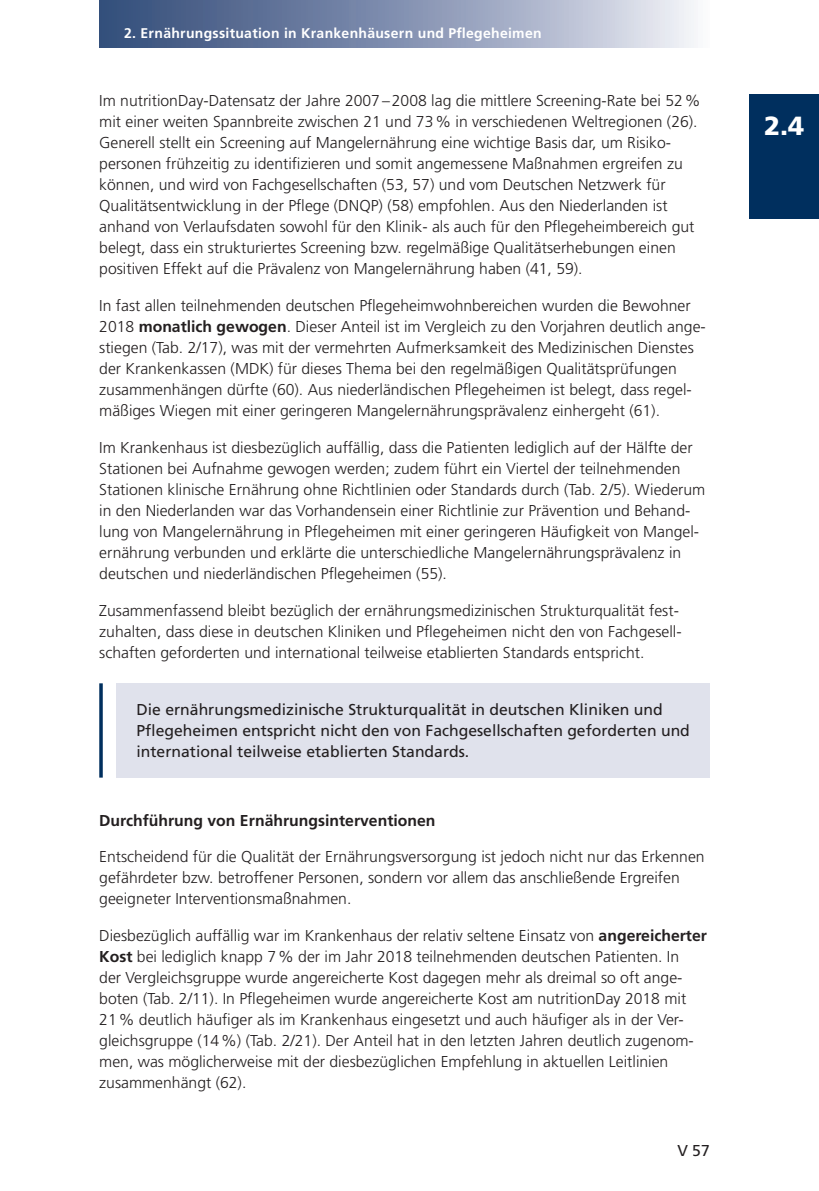
<style>
.page{position:relative;width:819px;height:1191px;background:#fff}
.page>*{position:absolute;margin:0;border:0;box-sizing:border-box;transform-origin:0 0}
.t1{font:900 26.25px "Frutiger LT Std";color:#fff}
.t2{font:300 15.75px/21px "Frutiger LT Std";color:#231f20}
.t3{font:15.75px/21px "Frutiger LT Std";color:#231f20}
.t4{font:700 15.75px "Frutiger LT Std";color:#231f20}
.t5{font:700 14px "Frutiger LT Std";letter-spacing:.02em;color:#fff}
.s1{font-weight:700}
</style>
<div class="page">
<div style="left:99px;top:0;width:610px;height:47px;background:linear-gradient(to right,#2a4475,#ebecf5)"></div>
<div style="left:749px;top:94px;width:70px;height:124px;background:#002f5e"></div>
<div style="left:117px;top:683px;width:592px;height:94px;background:#e0e2ec"></div>
<svg style="left:99px;top:683px;width:4px;height:94px"></svg>
<p class="t5" style="left:124px;top:27px;width:419px">2. Ernährungssituation in Krankenhäusern und Pflegeheimen</p>
<p class="t2" style="left:99px;top:91px;width:603px">Im nutritionDay-Datensatz der Jahre 2007 – 2008 lag die mittlere Screening-Rate bei 52 % mit einer weiten Spannbreite zwischen 21 und 73 % in verschiedenen Weltregionen (26).<br>Generell stellt ein Screening auf Mangelernährung eine wichtige Basis dar, um Risiko&shy;personen frühzeitig zu identifizieren und somit angemessene Maßnahmen ergreifen zu können, und wird von Fachgesellschaften (53, 57) und vom Deutschen Netzwerk für Qualitätsentwicklung in der Pflege (DNQP) (58) empfohlen. Aus den Niederlanden ist anhand von Verlaufsdaten sowohl für den Klinik- als auch für den Pflegeheimbereich gut belegt, dass ein strukturiertes Screening bzw. regelmäßige Qualitätserhebungen einen positiven Effekt auf die Prävalenz von Mangelernährung haben (41, 59).</p>
<p class="t2" style="left:99px;top:295px;width:608px">In fast allen teilnehmenden deutschen Pflegeheimwohnbereichen wurden die Bewohner 2018 <span class="s1">monatlich gewogen</span>. Dieser Anteil ist im Vergleich zu den Vorjahren deutlich ange&shy;stiegen (Tab. 2/17), was mit der vermehrten Aufmerksamkeit des Medizinischen Dienstes der Krankenkassen (MDK) für dieses Thema bei den regelmäßigen Qualitätsprüfungen zusammenhängen dürfte (60). Aus niederländischen Pflegeheimen ist belegt, dass regel&shy;mäßiges Wiegen mit einer geringeren Mangelernährungsprävalenz einhergeht (61).</p>
<p class="t2" style="left:99px;top:437px;width:607px">Im Krankenhaus ist diesbezüglich auffällig, dass die Patienten lediglich auf der Hälfte der Stationen bei Aufnahme gewogen werden; zudem führt ein Viertel der teilnehmenden Stationen klinische Ernährung ohne Richtlinien oder Standards durch (Tab. 2/5). Wiederum in den Niederlanden war das Vorhandensein einer Richtlinie zur Prävention und Behand&shy;lung von Mangelernährung in Pflegeheimen mit einer geringeren Häufigkeit von Mangel&shy;ernährung verbunden und erklärte die unterschiedliche Mangelernährungsprävalenz in deutschen und niederländischen Pflegeheimen (55).</p>
<p class="t2" style="left:99px;top:600px;width:584px">Zusammenfassend bleibt bezüglich der ernährungsmedizinischen Strukturqualität fest&shy;zuhalten, dass diese in deutschen Kliniken und Pflegeheimen nicht den von Fachgesell&shy;schaften geforderten und international teilweise etablierten Standards entspricht.</p>
<p class="t3" style="left:136px;top:700px;width:555px">Die ernährungsmedizinische Strukturqualität in deutschen Kliniken und<br>Pflegeheimen entspricht nicht den von Fachgesellschaften geforderten und international teilweise etablierten Standards.</p>
<p class="t4" style="left:99px;top:813px;width:338px">Durchführung von Ernährungsinterventionen</p>
<p class="t2" style="left:99px;top:847px;width:607px">Entscheidend für die Qualität der Ernährungsversorgung ist jedoch nicht nur das Erkennen gefährdeter bzw. betroffener Personen, sondern vor allem das anschließende Ergreifen geeigneter Interventionsmaßnahmen.</p>
<p class="t2" style="left:99px;top:925px;width:609px">Diesbezüglich auffällig war im Krankenhaus der relativ seltene Einsatz von <span class="s1">angereicherter Kost</span> bei lediglich knapp 7 % der im Jahr 2018 teilnehmenden deutschen Patienten. In<br>der Vergleichsgruppe wurde angereicherte Kost dagegen mehr als dreimal so oft ange&shy;boten (Tab. 2/11). In Pflegeheimen wurde angereicherte Kost am nutritionDay 2018 mit 21 % deutlich häufiger als im Krankenhaus eingesetzt und auch häufiger als in der Ver&shy;gleichsgruppe (14 %) (Tab. 2/21). Der Anteil hat in den letzten Jahren deutlich zugenom&shy;men, was möglicherweise mit der diesbezüglichen Empfehlung in aktuellen Leitlinien zusammenhängt (62).</p>
<p class="t3" style="left:677px;top:1141px;width:34px">V 57</p>
<h1 class="t1" style="left:764px;top:115px;width:42px">2.4</h1>
</div>
